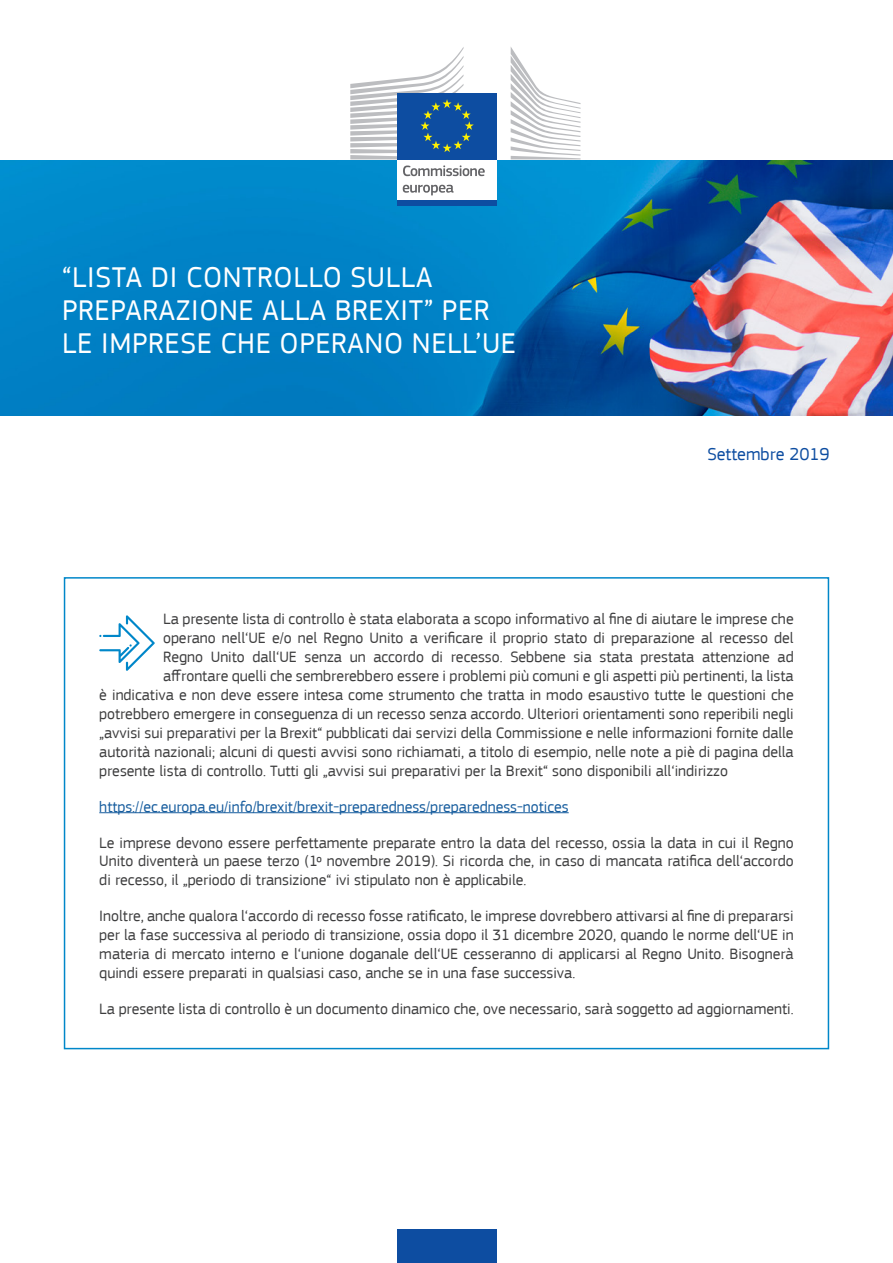
<style>
.page{position:relative;width:893px;height:1263px;background:#fff}
.page>*{position:absolute;margin:0;border:0;box-sizing:border-box;transform-origin:0 0}
.t1{font:30px/33px "EC Square Sans Pro";letter-spacing:.02em;color:#fff}
.t2{font:18px "EC Square Sans Pro";color:#0d4da1}
.Tx{font:15.75px/18.9px "EC Square Sans Pro";color:#3e3e3f;text-align:justify}
.Tx-2{font:15.75px "EC Square Sans Pro";color:#175d9e}
</style>
<div class="page">
<img style="left:0;top:161px;width:893px;height:255px">
<hr style="left:99px;top:812px;width:470px;height:1px;background:#175d9e">
<svg style="left:99px;top:615px;width:56px;height:56px"></svg>
<div style="left:64px;top:577px;width:765px;height:472px;border:2px solid #0087c9"></div>
<div style="left:397px;top:157px;width:100px;height:45px;background:#fff"></div>
<div style="left:397px;top:93px;width:100px;height:66px;background:#0d4da1"></div>
<svg style="left:350px;top:47px;width:124px;height:112px"></svg>
<div style="left:397px;top:200px;width:100px;height:6px;background:#0d4da1"></div>
<svg style="left:511px;top:47px;width:70px;height:112px"></svg>
<svg style="left:403px;top:165px;width:82px;height:11px"></svg>
<svg style="left:403px;top:185px;width:51px;height:10px"></svg>
<div style="left:397px;top:1229px;width:100px;height:34px;background:#0d4da1"></div>
<p class="t1" style="left:62px;top:261px;width:455px">“LISTA DI CONTROLLO SULLA<br>PREPARAZIONE ALLA BREXIT” PER<br>LE IMPRESE CHE OPERANO NELL’UE</p>
<p class="t2" style="left:707px;top:444px;width:124px">Settembre 2019</p>
<p class="Tx" style="left:163px;top:610px;width:632px">La presente lista di controllo è stata elaborata a scopo informativo al fine di aiutare le imprese che</p>
<p class="Tx" style="left:163px;top:629px;width:632px">operano nell‘UE e/o nel Regno Unito a verificare il proprio stato di preparazione al recesso del</p>
<p class="Tx" style="left:163px;top:648px;width:632px">Regno Unito dall‘UE senza un accordo di recesso. Sebbene sia stata prestata attenzione ad</p>
<p class="Tx" style="left:163px;top:667px;width:632px">affrontare quelli che sembrerebbero essere i problemi più comuni e gli aspetti più pertinenti, la lista</p>
<p class="Tx" style="left:99px;top:685px;width:696px">è indicativa e non deve essere intesa come strumento che tratta in modo esaustivo tutte le questioni che</p>
<p class="Tx" style="left:99px;top:704px;width:696px">potrebbero emergere in conseguenza di un recesso senza accordo. Ulteriori orientamenti sono reperibili negli</p>
<p class="Tx" style="left:99px;top:723px;width:696px">„avvisi sui preparativi per la Brexit“ pubblicati dai servizi della Commissione e nelle informazioni fornite dalle</p>
<p class="Tx" style="left:99px;top:742px;width:696px">autorità nazionali; alcuni di questi avvisi sono richiamati, a titolo di esempio, nelle note a piè di pagina della</p>
<p class="Tx" style="left:99px;top:761px;width:630px">presente lista di controllo. Tutti gli „avvisi sui preparativi per la Brexit“ sono disponibili all‘indirizzo</p>
<p class="Tx-2" style="left:99px;top:797px;width:471px">https://ec.europa.eu/info/brexit/brexit-preparedness/preparedness-notices</p>
<p class="Tx" style="left:99px;top:833px;width:696px">Le imprese devono essere perfettamente preparate entro la data del recesso, ossia la data in cui il Regno Unito diventerà un paese terzo (1º novembre 2019). Si ricorda che, in caso di mancata ratifica dell‘accordo di recesso, il „periodo di transizione“ ivi stipulato non è applicabile.</p>
<p class="Tx" style="left:99px;top:907px;width:696px">Inoltre, anche qualora l‘accordo di recesso fosse ratificato, le imprese dovrebbero attivarsi al fine di prepararsi per la fase successiva al periodo di transizione, ossia dopo il 31 dicembre 2020, quando le norme dell‘UE in materia di mercato interno e l‘unione doganale dell‘UE cesseranno di applicarsi al Regno Unito. Bisognerà quindi essere preparati in qualsiasi caso, anche se in una fase successiva.</p>
<p class="Tx" style="left:99px;top:999px;width:696px">La presente lista di controllo è un documento dinamico che, ove necessario, sarà soggetto ad aggiornamenti.</p>
</div>
